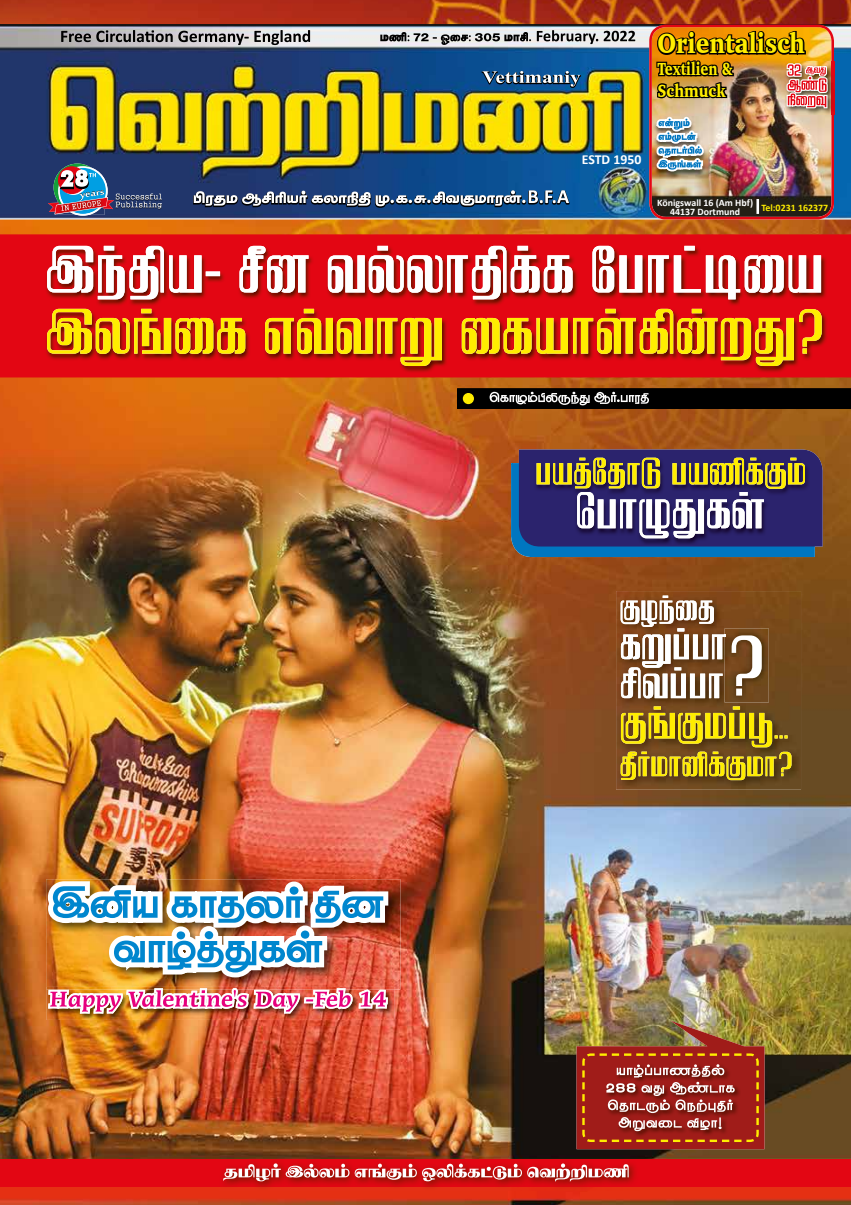
<style>
.page{position:relative;width:851px;height:1205px;background:#fff}
.page>*{position:absolute;margin:0;border:0;box-sizing:border-box;transform-origin:0 0}
.t1{font:900 28.25px "Charter BT";color:#ffed00;scale:.82 1}
.t2{font:900 18px/21.8px "Charter BT";color:#ffed00;scale:.75 1}
.t3{font:700 13.75px "Calibri";color:#fff}
.t4{font:700 9.88px/9px "Calibri";color:#fff;text-align:center}
.t5{font:700 9.88px "Calibri";color:#ffed00}
</style>
<div class="page">
<img style="left:0;top:0;width:850px;height:1205px">
<svg style="left:457px;top:388px;width:393px;height:21px;background:#191818"></svg>
<div style="left:463px;top:394px;width:10px;height:9px;background:#ffed00;border-radius:50%"></div>
<div style="left:462px;top:393px;width:12px;height:11px;border:1px solid #ffed00;border-radius:50%"></div>
<div style="left:0;top:1159px;width:850px;height:27px;background:#e30613"></div>
<img style="left:219px;top:1162px;width:419px;height:28px">
<svg style="left:223px;top:1163px;width:405px;height:19px"></svg>
<div style="left:0;top:234px;width:850px;height:143px;background:#e30613"></div>
<img style="left:0;top:25px;width:850px;height:194px">
<svg style="left:61px;top:30px;width:249px;height:15px;background:#949293"></svg>
<svg style="left:192px;top:186px;width:378px;height:23px"></svg>
<svg style="left:481px;top:70px;width:100px;height:19px;background:#3d6a93"></svg>
<svg style="left:54px;top:163px;width:47px;height:48px"></svg>
<img style="left:48px;top:166px;width:114px;height:50px">
<hr style="left:0;top:24px;width:850px;height:1px;background:#000">
<img style="left:45px;top:245px;width:782px;height:128px">
<svg style="left:47px;top:309px;width:774px;height:57px;background:#d9620d"></svg>
<svg style="left:47px;top:246px;width:774px;height:53px"></svg>
<svg style="left:511px;top:449px;width:311px;height:108px;background:#555a77"></svg>
<img style="left:616px;top:591px;width:184px;height:199px">
<svg style="left:620px;top:706px;width:171px;height:74px;background:#9d8219"></svg>
<img style="left:724px;top:628px;width:44px;height:74px">
<svg style="left:620px;top:595px;width:105px;height:103px"></svg>
<svg style="left:731px;top:635px;width:30px;height:60px"></svg>
<img style="left:576px;top:1021px;width:188px;height:128px">
<img style="left:833px;top:62px;width:1px;height:53px">
<img style="left:649px;top:25px;width:184px;height:194px">
<img style="left:40px;top:873px;width:353px;height:140px">
<svg style="left:380px;top:30px;width:255px;height:15px;background:#acadae"></svg>
<h1 class="t1" style="left:657px;top:26px;width:181px">Orientalisch</h1>
<h2 class="t2" style="left:657px;top:58px;width:102px">Textilien &amp;<br>Schmuck</h2>
<h3 class="t3" style="left:581px;top:150px;width:61px">ESTD 1950</h3>
<p class="t4" style="left:657px;top:198px;width:97px">Königswall 16 (Am Hbf)<br>44137 Dortmund</p>
<p class="t5" style="left:761px;top:201px;width:68px">Tel:0231 162377</p>
</div>
